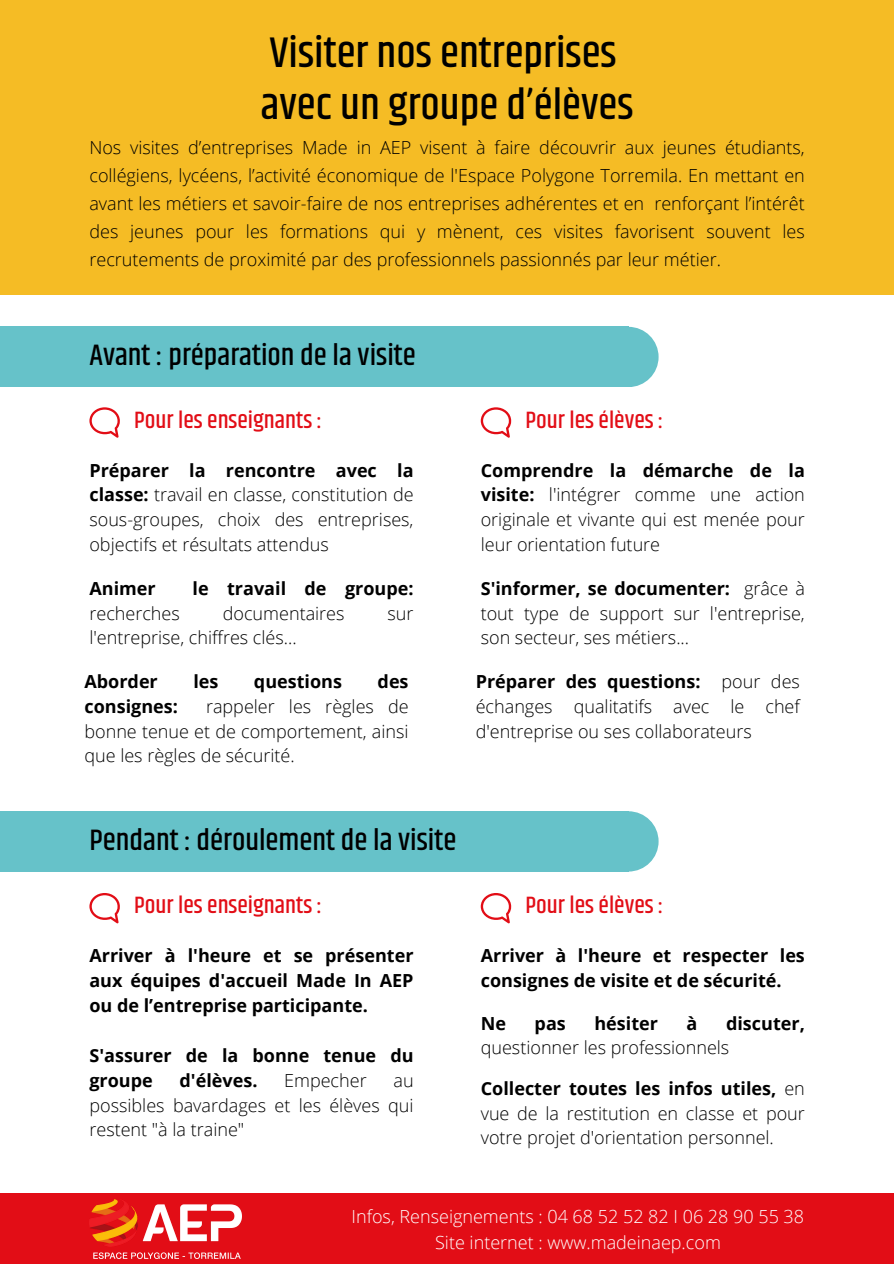
<style>
.page{position:relative;width:894px;height:1264px;background:#fff}
.page>*{position:absolute;margin:0;border:0;box-sizing:border-box;transform-origin:0 0}
.t1{font:500 43.5px "Khand";color:#000}
.t2{font:500 30px "Khand";color:#000}
.t3{font:500 24px "Khand";color:#e20d16}
.t4{font:300 18px/24.8px "Open Sans";color:#000;text-align:justify}
.t5{font:700 18px/24.8px "Open Sans";color:#000}
.t6{font:300 18px "Open Sans";color:#fff}
.s1{font-weight:700}
</style>
<div class="page">
<div style="left:0;top:327px;width:628px;height:60px;background:#66c2c9"></div>
<div style="left:598px;top:327px;width:60px;height:60px;background:#66c2c9;border-radius:50%"></div>
<svg style="left:89px;top:407px;width:31px;height:31px"></svg>
<svg style="left:480px;top:407px;width:31px;height:31px"></svg>
<div style="left:0;top:0;width:893px;height:294px;background:#f5bc25"></div>
<div style="left:0;top:811px;width:628px;height:60px;background:#66c2c9"></div>
<svg style="left:89px;top:893px;width:31px;height:30px"></svg>
<svg style="left:480px;top:893px;width:31px;height:30px"></svg>
<div style="left:598px;top:811px;width:60px;height:60px;background:#66c2c9;border-radius:50%"></div>
<div style="left:0;top:1193px;width:893px;height:70px;background:#e20d16"></div>
<img style="left:89px;top:1199px;width:152px;height:59px">
<p class="t1" style="left:269px;top:21px;width:348px">Visiter nos entreprises</p>
<p class="t1" style="left:261px;top:73px;width:374px">avec un groupe d’élèves</p>
<p class="t4" style="left:89px;top:133px;width:716px;line-height:28.2px">Nos visites d’entreprises Made in AEP visent à faire découvrir aux jeunes étudiants, collégiens, lycéens, l’activité économique de l'Espace Polygone Torremila. En mettant en avant les métiers et savoir-faire de nos entreprises adhérentes et en renforçant l’intérêt des jeunes pour les formations qui y mènent, ces visites favorisent souvent les recrutements de proximité par des professionnels passionnés par leur métier.</p>
<p class="t2" style="left:89px;top:334px;width:328px">Avant : préparation de la visite</p>
<p class="t3" style="left:134px;top:402px;width:189px">Pour les enseignants :</p>
<p class="t3" style="left:525px;top:402px;width:139px">Pour les élèves :</p>
<p class="t4" style="left:89px;top:457px;width:325px"><span class="s1">Préparer la rencontre avec la classe:</span> travail en classe, constitution de sous-groupes, choix des entreprises, objectifs et résultats attendus</p>
<p class="t5" style="left:89px;top:575px;width:68px">Animer</p>
<p class="t5" style="left:192px;top:575px;width:222px">le travail de groupe:</p>
<p class="t4" style="left:89px;top:600px;width:92px">recherches</p>
<p class="t4" style="left:223px;top:600px;width:123px">documentaires</p>
<p class="t4" style="left:387px;top:600px;width:27px">sur</p>
<p class="t4" style="left:89px;top:625px;width:209px">l'entreprise, chiffres clés...</p>
<p class="t4" style="left:475px;top:668px;width:325px"><span class="s1">Préparer des questions:</span> pour des échanges qualitatifs avec le chef d'entreprise ou ses collaborateurs</p>
<p class="t4" style="left:480px;top:457px;width:325px"><span class="s1">Comprendre la démarche de la visite:</span> l'intégrer comme une action originale et vivante qui est menée pour leur orientation future</p>
<p class="t4" style="left:480px;top:575px;width:325px"><span class="s1">S'informer, se documenter:</span> grâce à tout type de support sur l'entreprise, son secteur, ses métiers...</p>
<p class="t5" style="left:84px;top:668px;width:75px">Aborder</p>
<p class="t5" style="left:193px;top:668px;width:27px">les</p>
<p class="t5" style="left:254px;top:668px;width:90px">questions</p>
<p class="t5" style="left:377px;top:668px;width:32px">des</p>
<p class="t5" style="left:84px;top:693px;width:95px">consignes:</p>
<p class="t4" style="left:84px;top:693px;width:325px;text-indent:121px">rappeler les règles de bonne tenue et de comportement, ainsi que les règles de sécurité.</p>
<p class="t2" style="left:89px;top:818px;width:368px">Pendant : déroulement de la visite</p>
<p class="t3" style="left:134px;top:888px;width:189px">Pour les enseignants :</p>
<p class="t3" style="left:525px;top:888px;width:139px">Pour les élèves :</p>
<p class="t5" style="left:89px;top:943px;width:325px;text-align:justify">Arriver à l'heure et se présenter aux équipes d'accueil Made In AEP ou de l’entreprise participante.</p>
<p class="t5" style="left:89px;top:1042px;width:325px">S'assurer de la bonne tenue du groupe</p>
<p class="t5" style="left:480px;top:943px;width:325px">Arriver à l'heure et respecter les consignes de visite et de sécurité.</p>
<p class="t5" style="left:480px;top:1010px;width:27px">Ne</p>
<p class="t5" style="left:534px;top:1010px;width:33px">pas</p>
<p class="t5" style="left:594px;top:1010px;width:65px">hésiter</p>
<p class="t5" style="left:686px;top:1010px;width:12px">à</p>
<p class="t4" style="left:480px;top:1010px;width:325px;text-indent:245px"><span class="s1">discuter, </span>questionner les professionnels</p>
<p class="t4" style="left:480px;top:1075px;width:325px"><span class="s1">Collecter toutes les infos utiles,</span> en vue de la restitution en classe et pour votre projet d'orientation personnel.</p>
<p class="t5" style="left:179px;top:1067px;width:79px">d'élèves.</p>
<p class="t4" style="left:284px;top:1067px;width:84px">Empecher</p>
<p class="t4" style="left:89px;top:1067px;width:325px;text-indent:304px">au possibles bavardages et les élèves qui restent "à la traine"</p>
<p class="t6" style="left:351px;top:1203px;width:454px">Infos, Renseignements : 04 68 52 52 82 I 06 28 90 55 38</p>
<p class="t6" style="left:435px;top:1229px;width:287px">Site internet : www.madeinaep.com</p>
</div>
